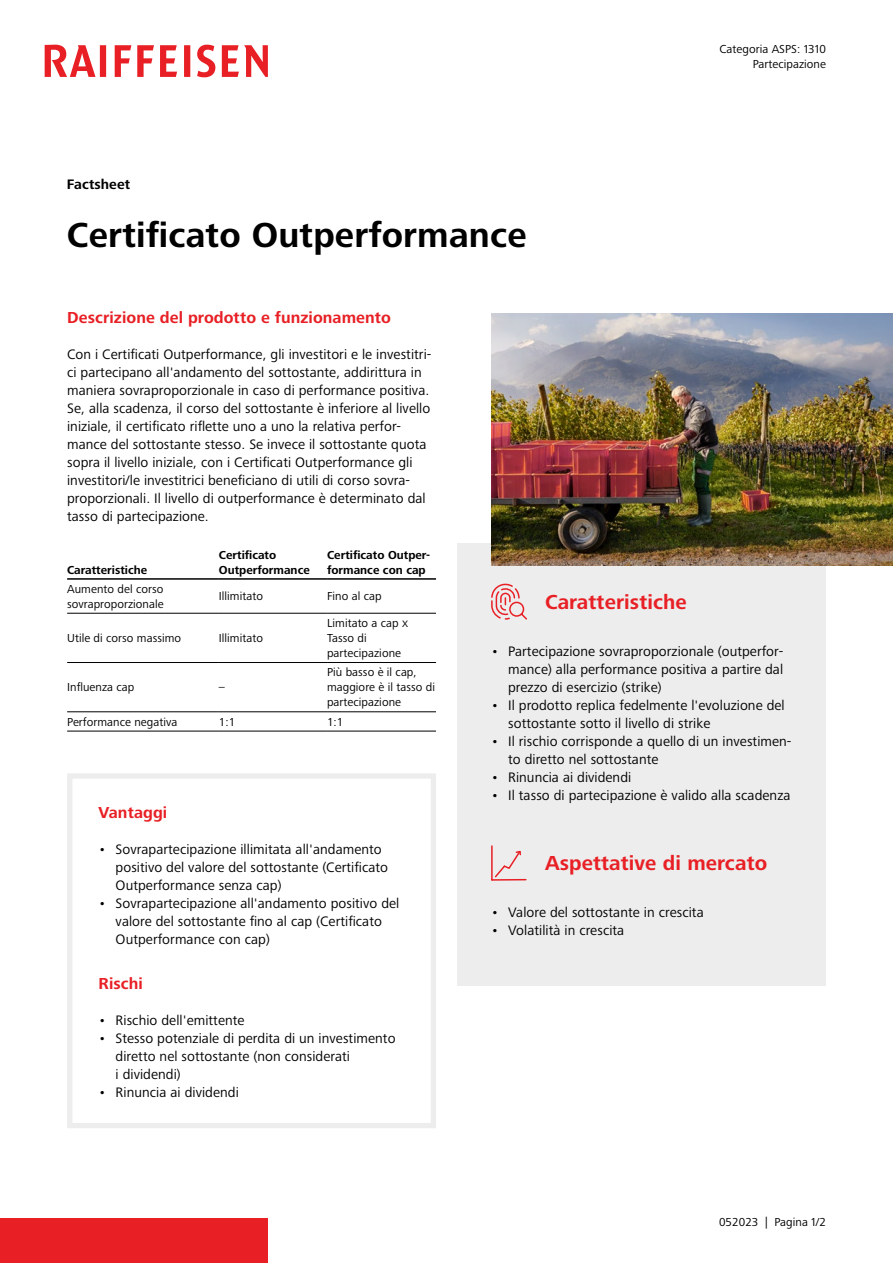
<style>
.page{position:relative;width:893px;height:1263px;background:#fff}
.page>*{position:absolute;margin:0;border:0;box-sizing:border-box;transform-origin:0 0}
.t1{font:700 36px "Frutiger Next LTW1 G";letter-spacing:.005em;color:#000}
.t2{font:700 21px "Frutiger Next LTW1 G";letter-spacing:.005em;color:#e82025}
.t3{font:700 16.5px "Frutiger Next LTW1 G";letter-spacing:.005em;color:#e82025}
.t4{font:14.25px/18px "Frutiger Next LTW1 G";letter-spacing:.005em;color:#000}
.t5{font:700 14.25px "Frutiger Next LTW1 G";letter-spacing:.005em;color:#000}
.t6{font:12px/15px "Frutiger Next LTW1 G";letter-spacing:.005em;color:#000}
.t7{font:700 12px/15px "Frutiger Next LTW1 G";color:#000}
</style>
<div class="page">
<div style="left:0;top:1218px;width:268px;height:45px;background:#e82025"></div>
<svg style="left:45px;top:45px;width:223px;height:32px"></svg>
<hr style="left:67px;top:578px;width:152px;height:2px;background:#000">
<hr style="left:219px;top:578px;width:108px;height:2px;background:#000">
<hr style="left:327px;top:578px;width:109px;height:2px;background:#000">
<hr style="left:67px;top:613px;width:152px;height:1px;background:#000">
<hr style="left:219px;top:613px;width:108px;height:1px;background:#000">
<hr style="left:327px;top:613px;width:109px;height:1px;background:#000">
<hr style="left:67px;top:662px;width:152px;height:1px;background:#000">
<hr style="left:219px;top:662px;width:108px;height:1px;background:#000">
<hr style="left:327px;top:662px;width:109px;height:1px;background:#000">
<hr style="left:67px;top:711px;width:152px;height:1px;background:#000">
<hr style="left:219px;top:711px;width:108px;height:1px;background:#000">
<hr style="left:327px;top:711px;width:109px;height:1px;background:#000">
<hr style="left:67px;top:731px;width:152px;height:1px;background:#000">
<hr style="left:219px;top:731px;width:108px;height:1px;background:#000">
<hr style="left:327px;top:731px;width:109px;height:1px;background:#000">
<div style="left:457px;top:543px;width:369px;height:443px;background:#ededed"></div>
<svg style="left:491px;top:583px;width:36px;height:37px"></svg>
<svg style="left:491px;top:845px;width:36px;height:36px"></svg>
<img style="left:491px;top:313px;width:402px;height:253px">
<div style="left:67px;top:773px;width:369px;height:355px;border:5px solid #ededed"></div>
<p class="t5" style="left:67px;top:176px;width:65px">Factsheet</p>
<h1 class="t1" style="left:67px;top:215px;width:461px">Certificato Outperformance</h1>
<p class="t3" style="left:67px;top:308px;width:325px">Descrizione del prodotto e funzionamento</p>
<p class="t4" style="left:67px;top:345px;width:366px">Con i Certificati Outperformance, gli investitori e le investitri&shy;ci partecipano all'andamento del sottostante, addirittura in maniera sovraproporzionale in caso di performance positiva.<br>Se, alla scadenza, il corso del sottostante è inferiore al livello iniziale, il certificato riflette uno a uno la relativa perfor&shy;mance del sottostante stesso. Se invece il sottostante quota sopra il livello iniziale, con i Certificati Outperformance gli investitori/le investitrici beneficiano di utili di corso sovra&shy;proporzionali. Il livello di outperformance è determinato dal tasso di partecipazione.</p>
<p class="t7" style="left:67px;top:562px;width:82px">Caratteristiche</p>
<p class="t7" style="left:219px;top:547px;width:92px">Certificato<br>Outperformance</p>
<p class="t7" style="left:327px;top:547px;width:105px">Certificato Outper&shy;formance con cap</p>
<p class="t6" style="left:720px;top:42px;width:108px;text-align:right">Categoria ASPS: 1310<br>Partecipazione</p>
<p class="t6" style="left:67px;top:582px;width:98px">Aumento del corso sovraproporzionale</p>
<p class="t6" style="left:219px;top:589px;width:46px">Illimitato</p>
<p class="t6" style="left:327px;top:589px;width:56px">Fino al cap</p>
<p class="t6" style="left:67px;top:631px;width:116px">Utile di corso massimo</p>
<p class="t6" style="left:219px;top:631px;width:46px">Illimitato</p>
<p class="t6" style="left:327px;top:616px;width:83px">Limitato a cap X<br>Tasso di partecipazione</p>
<p class="t6" style="left:67px;top:680px;width:69px">Influenza cap</p>
<p class="t6" style="left:219px;top:680px;width:7px">–</p>
<p class="t6" style="left:327px;top:665px;width:109px">Più basso è il cap, maggiore è il tasso di partecipazione</p>
<p class="t6" style="left:67px;top:715px;width:112px">Performance negativa</p>
<p class="t6" style="left:219px;top:715px;width:18px">1:1</p>
<p class="t6" style="left:327px;top:715px;width:18px">1:1</p>
<p class="t3" style="left:99px;top:803px;width:70px">Vantaggi</p>
<p class="t4" style="left:116px;top:840px;width:274px;text-indent:-17px">• Sovrapartecipazione illimitata all'andamento positivo del valore del sottostante (Certificato<br>Outperformance senza cap)</p>
<p class="t4" style="left:116px;top:894px;width:285px;text-indent:-17px">• Sovrapartecipazione all'andamento positivo del valore del sottostante fino al cap (Certificato<br>Outperformance con cap)</p>
<p class="t3" style="left:99px;top:974px;width:46px">Rischi</p>
<p class="t4" style="left:99px;top:1011px;width:147px">• Rischio dell'emittente</p>
<p class="t4" style="left:116px;top:1029px;width:281px;text-indent:-17px">• Stesso potenziale di perdita di un investimento diretto nel sottostante (non considerati<br>i dividendi)</p>
<p class="t4" style="left:99px;top:1083px;width:142px">• Rinuncia ai dividendi</p>
<h2 class="t2" style="left:545px;top:590px;width:143px">Caratteristiche</h2>
<p class="t4" style="left:508px;top:642px;width:277px;text-align:justify;text-indent:-17px">• Partecipazione sovraproporzionale (outperfor&shy;mance) alla performance positiva a partire dal prezzo di esercizio (strike)</p>
<p class="t4" style="left:508px;top:696px;width:278px;text-indent:-17px">• Il prodotto replica fedelmente l'evoluzione del sottostante sotto il livello di strike</p>
<p class="t4" style="left:508px;top:732px;width:285px;text-indent:-17px">• Il rischio corrisponde a quello di un investimen&shy;to diretto nel sottostante</p>
<p class="t4" style="left:491px;top:768px;width:142px">• Rinuncia ai dividendi</p>
<p class="t4" style="left:491px;top:786px;width:301px">• Il tasso di partecipazione è valido alla scadenza</p>
<h2 class="t2" style="left:545px;top:851px;width:224px">Aspettative di mercato</h2>
<p class="t4" style="left:491px;top:903px;width:214px">• Valore del sottostante in crescita</p>
<p class="t4" style="left:491px;top:921px;width:135px">• Volatilità in crescita</p>
<p class="t6" style="left:719px;top:1215px;width:108px">052023 | Pagina 1/2</p>
</div>
